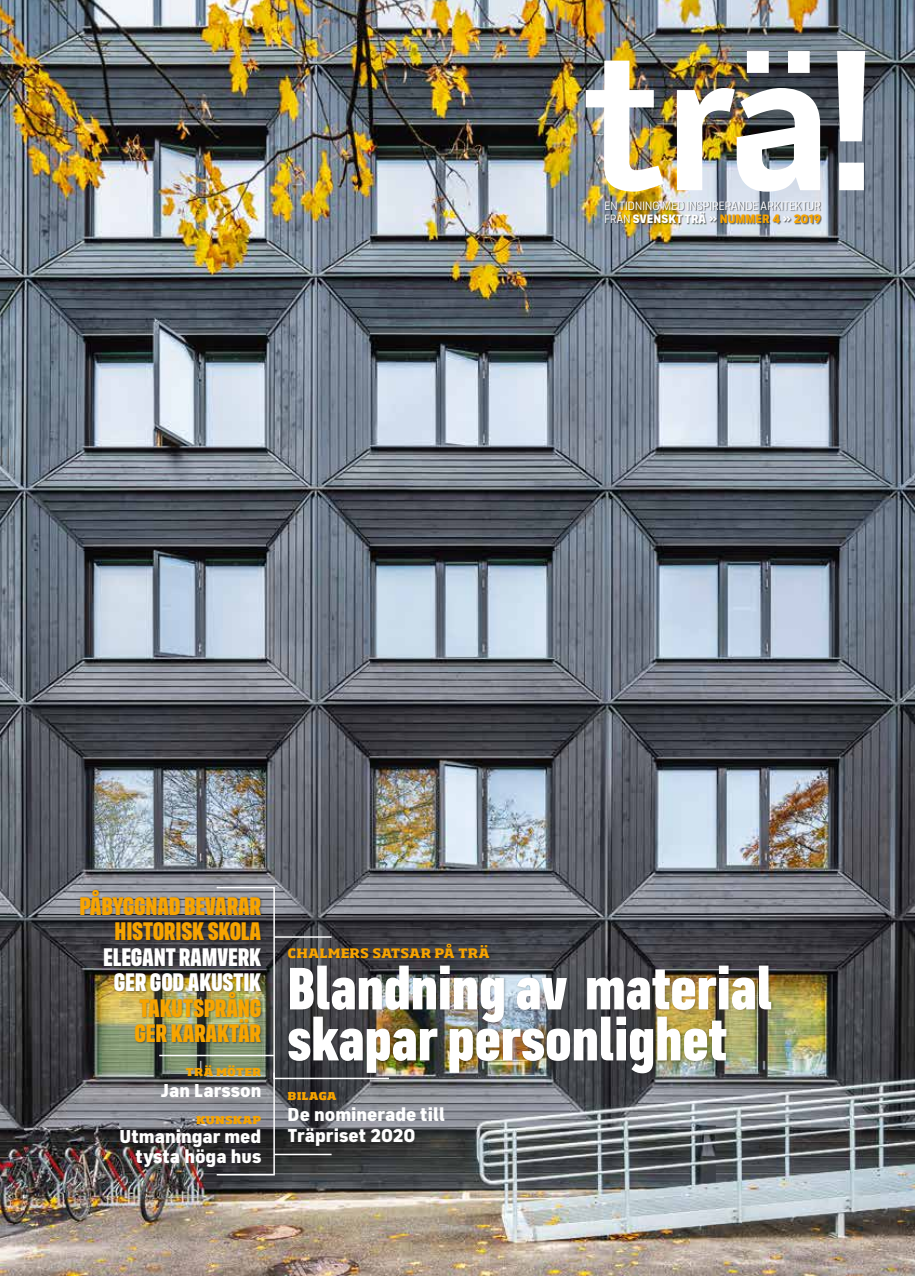
<style>
.page{position:relative;width:915px;height:1276px;background:#fff}
.page>*{position:absolute;margin:0;border:0;box-sizing:border-box;transform-origin:0 0}
.t1{font:900 60px/51px "FS Industrie Cd";color:#fff}
.t2{font:900 25.5px/25.5px "FS Industrie Cd";letter-spacing:-.01em;color:#f7a400;text-align:right}
.t3{font:900 25.5px/25.5px "FS Industrie Cd";letter-spacing:-.01em;color:#fff;text-align:center}
.t4{font:900 18.75px/19.5px "FS Industrie";color:#fff;text-align:right}
.t5{font:700 16.5px "Soho Std";color:#f7a400}
.t6{font:800 13.5px "Soho Std";color:#f7a400}
.t7{font:12.3px/12.8px "FS Industrie";letter-spacing:-.04em;color:#fff}
.s1{font-weight:900}
.s2{font-weight:900;color:#f7a400}
</style>
<div class="page">
<img style="left:0;top:0;width:914px;height:1276px">
<img style="left:585px;top:51px;width:279px;height:141px">
<div style="left:286px;top:942px;width:488px;height:134px;background:#1d1d1b;opacity:.3"></div>
<div style="left:605px;top:202px;width:216px;height:22px;background:#1d1d1b;opacity:.6"></div>
<div style="left:80px;top:888px;width:184px;height:156px;background:#1d1d1b;opacity:.5"></div>
<hr style="left:159px;top:1054px;width:115px;height:2px;background:#fff">
<svg style="left:215px;top:886px;width:175px;height:290px"></svg>
<hr style="left:274px;top:1153px;width:57px;height:2px;background:#fff">
<p class="t7" style="left:604px;top:199px;width:218px">EN TIDNING MED INSPIRERANDE ARKITEKTUR<br>FRÅN <span class="s1">SVENSKT TRÄ »</span> <span class="s2">NUMMER 4</span> <span class="s1">»</span> <span class="s2">2019</span></p>
<h2 class="t2" style="left:79px;top:892px;width:183px">PÅBYGGNAD BEVARAR<br>HISTORISK SKOLA</h2>
<h2 class="t3" style="left:103px;top:943px;width:160px">ELEGANT RAMVERK<br>GER GOD AKUSTIK</h2>
<h2 class="t2" style="left:135px;top:994px;width:128px;text-align:left">TAKUTSPRÅNG<br>GER KARAKTÄR</h2>
<p class="t6" style="left:185px;top:1062px;width:77px">TRÄ MÖTER</p>
<p class="t4" style="left:161px;top:1080px;width:102px">Jan Larsson</p>
<p class="t6" style="left:196px;top:1110px;width:67px">KUNSKAP</p>
<p class="t4" style="left:119px;top:1126px;width:143px">Utmaningar med tysta höga hus</p>
<p class="t5" style="left:287px;top:941px;width:203px">CHALMERS SATSAR PÅ TRÄ</p>
<h1 class="t1" style="left:287px;top:962px;width:486px">Blandning av material skapar personlighet</h1>
<p class="t6" style="left:287px;top:1086px;width:51px">BILAGA</p>
<p class="t4" style="left:287px;top:1104px;width:159px;line-height:21px;text-align:left">De nominerade till<br>Träpriset 2020</p>
</div>
